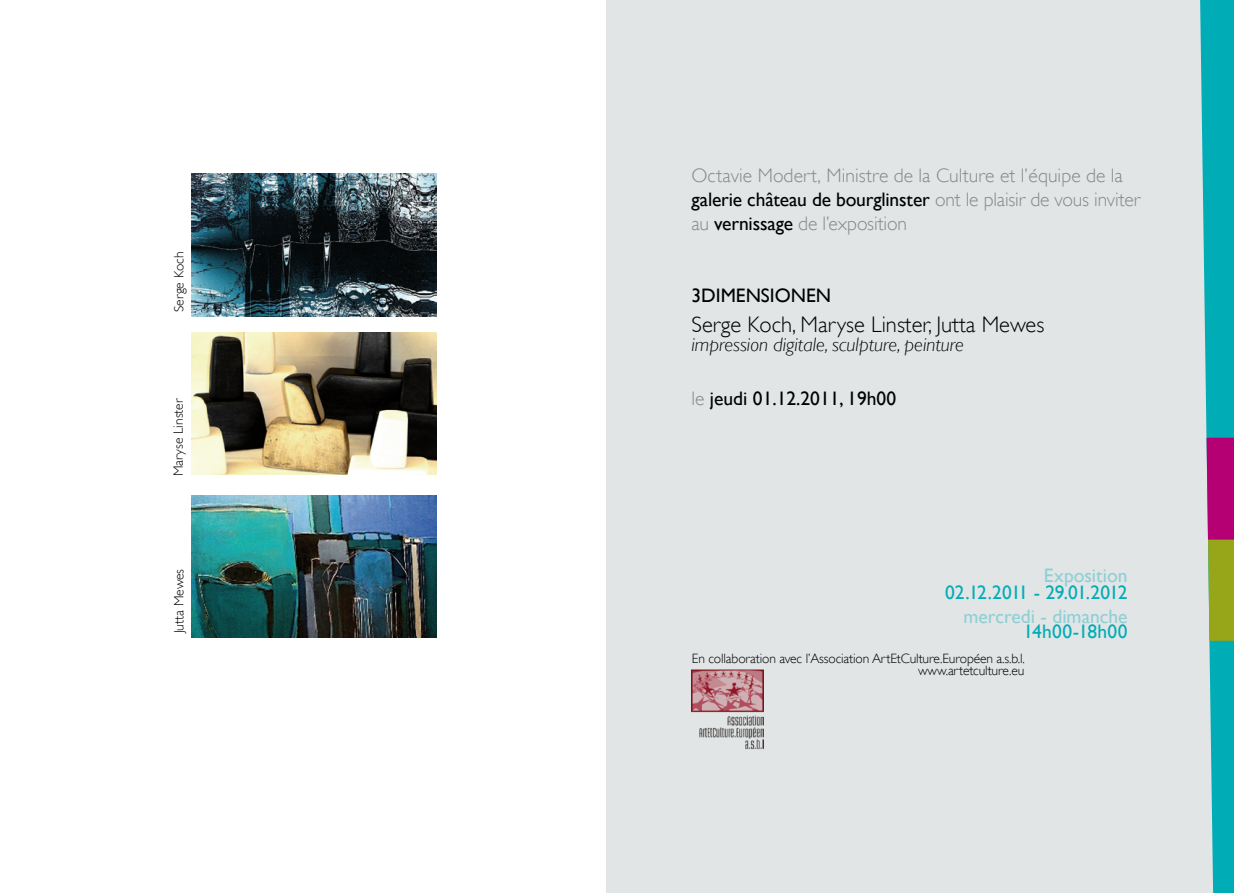
<style>
.page{position:relative;width:1234px;height:893px;background:#fff}
.page>*{position:absolute;margin:0;border:0;box-sizing:border-box;transform-origin:0 0}
.t1{font:300 22.5px "Gill Sans";color:#000}
.t2{font:300 19.5px/24px "Gill Sans";color:#87888a}
.t3{font:italic 300 19.5px "Gill Sans";color:#000}
.t4{font:19.5px "Gill Sans";color:#000}
.t5{font:19.5px "Gill Sans";color:#8fcfd3}
.t6{font:19.5px "Gill Sans";letter-spacing:-.04em;color:#00acb6}
.t7{font:19.5px "Gill Sans";letter-spacing:.015em;color:#00acb6}
.t8{font:300 13.5px "Gill Sans";letter-spacing:-.01em;color:#000}
.s1{font-weight:400;color:#000}
.s2{font-weight:300;color:#87888a}
</style>
<div class="page">
<div style="left:606px;top:0;width:627px;height:893px;background:#e1e5e6"></div>
<svg style="left:1200px;top:0;width:33px;height:893px"></svg>
<img style="left:192px;top:174px;width:244px;height:142px">
<img style="left:192px;top:332px;width:244px;height:142px">
<img style="left:192px;top:496px;width:244px;height:142px">
<img style="left:691px;top:669px;width:72px;height:81px">
<p class="t8" style="left:171px;top:312px;width:62px;rotate:-90deg">Serge Koch</p>
<p class="t8" style="left:170px;top:476px;width:80px;rotate:-90deg">Maryse Linster</p>
<p class="t8" style="left:171px;top:633px;width:66px;rotate:-90deg">Jutta Mewes</p>
<p class="t2" style="left:691px;top:163px;width:450px">Octavie Modert, Ministre de la Culture et l’équipe de la <span class="s1">galerie château de bourglinster</span> ont le plaisir de vous inviter au <span class="s1">vernissage</span> de l’exposition</p>
<p class="t4" style="left:691px;top:284px;width:141px">3Dimensionen</p>
<p class="t1" style="left:691px;top:311px;width:354px">Serge Koch, Maryse Linster, Jutta Mewes</p>
<p class="t3" style="left:691px;top:334px;width:274px">impression digitale, sculpture, peinture</p>
<p class="t4" style="left:691px;top:387px;width:206px"><span class="s2">le</span> jeudi 01.12.2011, 19h00</p>
<p class="t5" style="left:1043px;top:564px;width:85px">Exposition</p>
<p class="t6" style="left:945px;top:581px;width:184px">02.12.2011 - 29.01.2012</p>
<p class="t5" style="left:963px;top:605px;width:166px">mercredi - dimanche</p>
<p class="t7" style="left:1023px;top:620px;width:106px">14h00-18h00</p>
<p class="t8" style="left:691px;top:651px;width:334px">En collaboration avec l’Association ArtEtCulture.Européen a.s.b.l.</p>
<p class="t8" style="left:918px;top:663px;width:108px">www.artetculture.eu</p>
</div>
